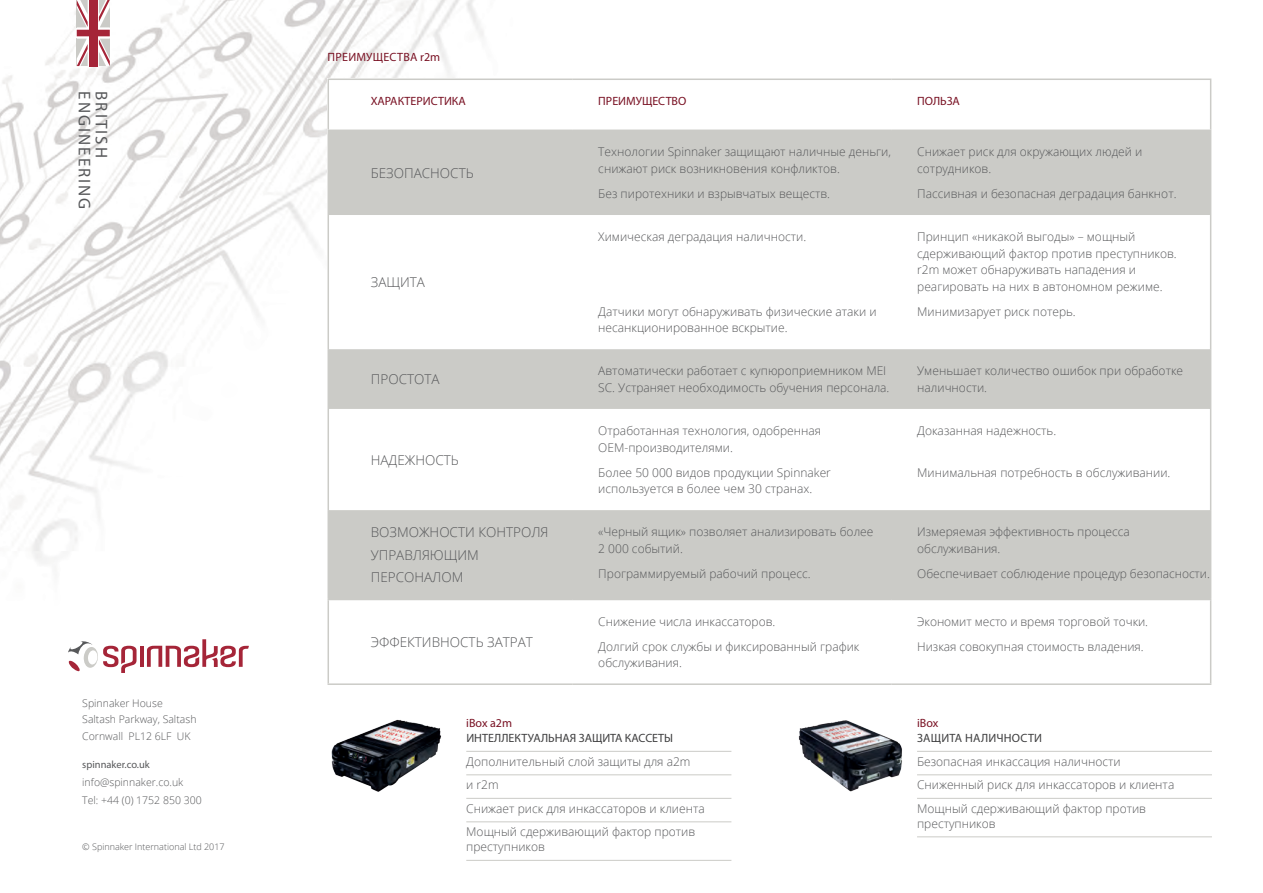
<style>
.page{position:relative;width:1263px;height:893px;background:#fff}
.page>*{position:absolute;margin:0;border:0;box-sizing:border-box;transform-origin:0 0}
.t1{font:16.95px "Myriad Pro";letter-spacing:.12em;color:#57585a}
.t2{font:300 13.5px/22.5px "Open Sans";color:#57585a}
.t3{font:300 12px/16.5px "Open Sans";color:#57585a}
.t4{font:12px/15px "Myriad Pro";color:#3e3e3f}
.t5{font:12px "Myriad Pro";color:#791123}
.t6{font:12px/15px "Myriad Pro";letter-spacing:.02em;color:#3e3e3f}
.t7{font:12px "Myriad Pro";letter-spacing:.02em;color:#791123}
.t8{font:300 10.5px/16.5px "Open Sans";color:#57585a}
.t9{font:300 9px "Open Sans";color:#57585a}
.s1{font-family:"Myriad Pro";font-weight:400}
.s2{color:#791123}
</style>
<div class="page">
<img style="left:0;top:0;width:695px;height:668px">
<hr style="left:140px;top:646px;width:4px;height:21px;background:#a52538">
<svg style="left:147px;top:639px;width:102px;height:28px"></svg>
<svg style="left:68px;top:641px;width:69px;height:32px"></svg>
<div style="left:327px;top:79px;width:896px;height:620px;background:#fff"></div>
<svg style="left:329px;top:131px;width:881px;height:468px"></svg>
<hr style="left:327px;top:79px;width:246px;height:1px;background:#cbcbc7">
<hr style="left:327px;top:80px;width:2px;height:50px;background:#cbcbc7">
<hr style="left:573px;top:79px;width:319px;height:1px;background:#cbcbc7">
<hr style="left:892px;top:79px;width:319px;height:1px;background:#cbcbc7">
<hr style="left:1210px;top:80px;width:1px;height:50px;background:#cbcbc7">
<hr style="left:327px;top:130px;width:246px;height:1px;background:#cbcbc7">
<hr style="left:327px;top:131px;width:2px;height:84px;background:#cbcbc7">
<hr style="left:573px;top:130px;width:319px;height:1px;background:#cbcbc7">
<hr style="left:892px;top:130px;width:319px;height:1px;background:#cbcbc7">
<hr style="left:1210px;top:131px;width:1px;height:84px;background:#cbcbc7">
<hr style="left:327px;top:215px;width:2px;height:134px;background:#cbcbc7">
<hr style="left:1210px;top:215px;width:1px;height:134px;background:#cbcbc7">
<hr style="left:327px;top:349px;width:2px;height:60px;background:#cbcbc7">
<hr style="left:1210px;top:349px;width:1px;height:60px;background:#cbcbc7">
<hr style="left:327px;top:409px;width:2px;height:101px;background:#cbcbc7">
<hr style="left:1210px;top:409px;width:1px;height:101px;background:#cbcbc7">
<hr style="left:327px;top:510px;width:2px;height:89px;background:#cbcbc7">
<hr style="left:1210px;top:510px;width:1px;height:89px;background:#cbcbc7">
<hr style="left:327px;top:599px;width:246px;height:1px;background:#cbcbc7">
<hr style="left:327px;top:600px;width:2px;height:83px;background:#cbcbc7">
<hr style="left:573px;top:599px;width:319px;height:1px;background:#cbcbc7">
<hr style="left:892px;top:599px;width:319px;height:1px;background:#cbcbc7">
<hr style="left:1210px;top:600px;width:1px;height:83px;background:#cbcbc7">
<hr style="left:327px;top:683px;width:246px;height:2px;background:#cbcbc7">
<hr style="left:573px;top:683px;width:319px;height:2px;background:#cbcbc7">
<hr style="left:892px;top:683px;width:319px;height:2px;background:#cbcbc7">
<svg style="left:77px;top:0;width:33px;height:66px"></svg>
<div style="left:89px;top:0;width:8px;height:66px;background:#a52538"></div>
<img style="left:331px;top:719px;width:110px;height:73px">
<hr style="left:917px;top:751px;width:295px;height:1px;background:#cbcbc7">
<hr style="left:917px;top:774px;width:295px;height:1px;background:#cbcbc7">
<hr style="left:917px;top:798px;width:295px;height:1px;background:#cbcbc7">
<hr style="left:917px;top:836px;width:295px;height:1px;background:#cbcbc7">
<img style="left:798px;top:720px;width:104px;height:72px">
<hr style="left:466px;top:751px;width:265px;height:1px;background:#cbcbc7">
<hr style="left:466px;top:774px;width:265px;height:1px;background:#cbcbc7">
<hr style="left:466px;top:798px;width:265px;height:1px;background:#cbcbc7">
<hr style="left:466px;top:821px;width:265px;height:1px;background:#cbcbc7">
<hr style="left:466px;top:860px;width:265px;height:1px;background:#cbcbc7">
<p class="t1" style="left:95px;top:91px;width:120px;rotate:90deg">ENGINEERING</p>
<p class="t1" style="left:112px;top:91px;width:68px;rotate:90deg">BRITISH</p>
<p class="t8" style="left:82px;top:694px;width:116px">Spinnaker House<br>Saltash Parkway, Saltash<br>Cornwall PL12 6LF UK</p>
<p class="t8" style="left:82px;top:755px;width:121px;line-height:18px"><span class="s1">spinnaker.co.uk </span>info@spinnaker.co.uk<br>Tel: +44 (0) 1752 850 300</p>
<p class="t9" style="left:82px;top:841px;width:144px">© Spinnaker International Ltd 2017</p>
<p class="t7" style="left:328px;top:50px;width:114px">ПРЕИМУЩЕСТВА r2m</p>
<p class="t5" style="left:371px;top:94px;width:97px">ХАРАКТЕРИСТИКА</p>
<p class="t5" style="left:598px;top:94px;width:89px">ПРЕИМУЩЕСТВО</p>
<p class="t5" style="left:917px;top:94px;width:44px">ПОЛЬЗА</p>
<p class="t2" style="left:371px;top:161px;width:104px">БЕЗОПАСНОСТЬ</p>
<p class="t2" style="left:371px;top:271px;width:56px">ЗАЩИТА</p>
<p class="t3" style="left:598px;top:144px;width:294px">Технологии Spinnaker защищают наличные деньги, снижают риск возникновения конфликтов.</p>
<p class="t3" style="left:598px;top:185px;width:233px">Без пиротехники и взрывчатых веществ.</p>
<p class="t3" style="left:598px;top:228px;width:209px">Химическая деградация наличности.</p>
<p class="t3" style="left:598px;top:303px;width:280px">Датчики могут обнаруживать физические атаки и несанкционированное вскрытие.</p>
<p class="t3" style="left:917px;top:144px;width:227px">Снижает риск для окружающих людей и сотрудников.</p>
<p class="t3" style="left:917px;top:185px;width:261px">Пассивная и безопасная деградация банкнот.</p>
<p class="t3" style="left:917px;top:228px;width:261px">Принцип «никакой выгоды» – мощный сдерживающий фактор против преступников. r2m может обнаруживать нападения и реагировать на них в автономном режиме.</p>
<p class="t3" style="left:917px;top:303px;width:160px">Минимизарует риск потерь.</p>
<p class="t2" style="left:371px;top:368px;width:70px">ПРОСТОТА</p>
<p class="t3" style="left:598px;top:362px;width:293px">Автоматически работает с купюроприемником MEI<br>SC. Устраняет необходимость обучения персонала.</p>
<p class="t3" style="left:917px;top:362px;width:267px">Уменьшает количество ошибок при обработке наличности.</p>
<p class="t2" style="left:371px;top:448px;width:90px">НАДЕЖНОСТЬ</p>
<p class="t3" style="left:598px;top:422px;width:224px">Отработанная технология, одобренная<br>ОЕМ-производителями.</p>
<p class="t3" style="left:598px;top:464px;width:234px">Более 50 000 видов продукции Spinnaker используется в более чем 30 странах.</p>
<p class="t2" style="left:371px;top:521px;width:179px">ВОЗМОЖНОСТИ КОНТРОЛЯ<br>УПРАВЛЯЮЩИМ<br>ПЕРСОНАЛОМ</p>
<p class="t3" style="left:598px;top:523px;width:277px">«Черный ящик» позволяет анализировать более<br>2 000 событий.</p>
<p class="t3" style="left:598px;top:565px;width:214px">Программируемый рабочий процесс.</p>
<p class="t2" style="left:371px;top:630px;width:164px">ЭФФЕКТИВНОСТЬ ЗАТРАТ</p>
<p class="t3" style="left:598px;top:613px;width:179px">Снижение числа инкассаторов.</p>
<p class="t3" style="left:598px;top:638px;width:263px">Долгий срок службы и фиксированный график обслуживания.</p>
<p class="t4" style="left:466px;top:716px;width:208px"><span class="s2">iBox a2m<br></span>ИНТЕЛЛЕКТУАЛЬНАЯ ЗАЩИТА КАССЕТЫ</p>
<p class="t3" style="left:466px;top:753px;width:226px">Дополнительный слой защиты для a2m</p>
<p class="t3" style="left:466px;top:776px;width:34px">и r2m</p>
<p class="t3" style="left:466px;top:800px;width:240px">Снижает риск для инкассаторов и клиента</p>
<p class="t3" style="left:466px;top:824px;width:230px;line-height:15px">Мощный сдерживающий фактор против преступников</p>
<p class="t3" style="left:917px;top:422px;width:140px">Доказанная надежность.</p>
<p class="t3" style="left:917px;top:464px;width:255px">Минимальная потребность в обслуживании.</p>
<p class="t3" style="left:917px;top:523px;width:214px">Измеряемая эффективность процесса обслуживания.</p>
<p class="t3" style="left:917px;top:565px;width:294px">Обеспечивает соблюдение процедур безопасности.</p>
<p class="t3" style="left:917px;top:613px;width:232px">Экономит место и время торговой точки.</p>
<p class="t3" style="left:917px;top:638px;width:228px">Низкая совокупная стоимость владения.</p>
<p class="t6" style="left:917px;top:716px;width:127px"><span class="s2">iBox<br></span>ЗАЩИТА НАЛИЧНОСТИ</p>
<p class="t3" style="left:917px;top:753px;width:205px">Безопасная инкассация наличности</p>
<p class="t3" style="left:917px;top:776px;width:259px">Сниженный риск для инкассаторов и клиента</p>
<p class="t3" style="left:917px;top:801px;width:230px;line-height:15px">Мощный сдерживающий фактор против преступников</p>
</div>
